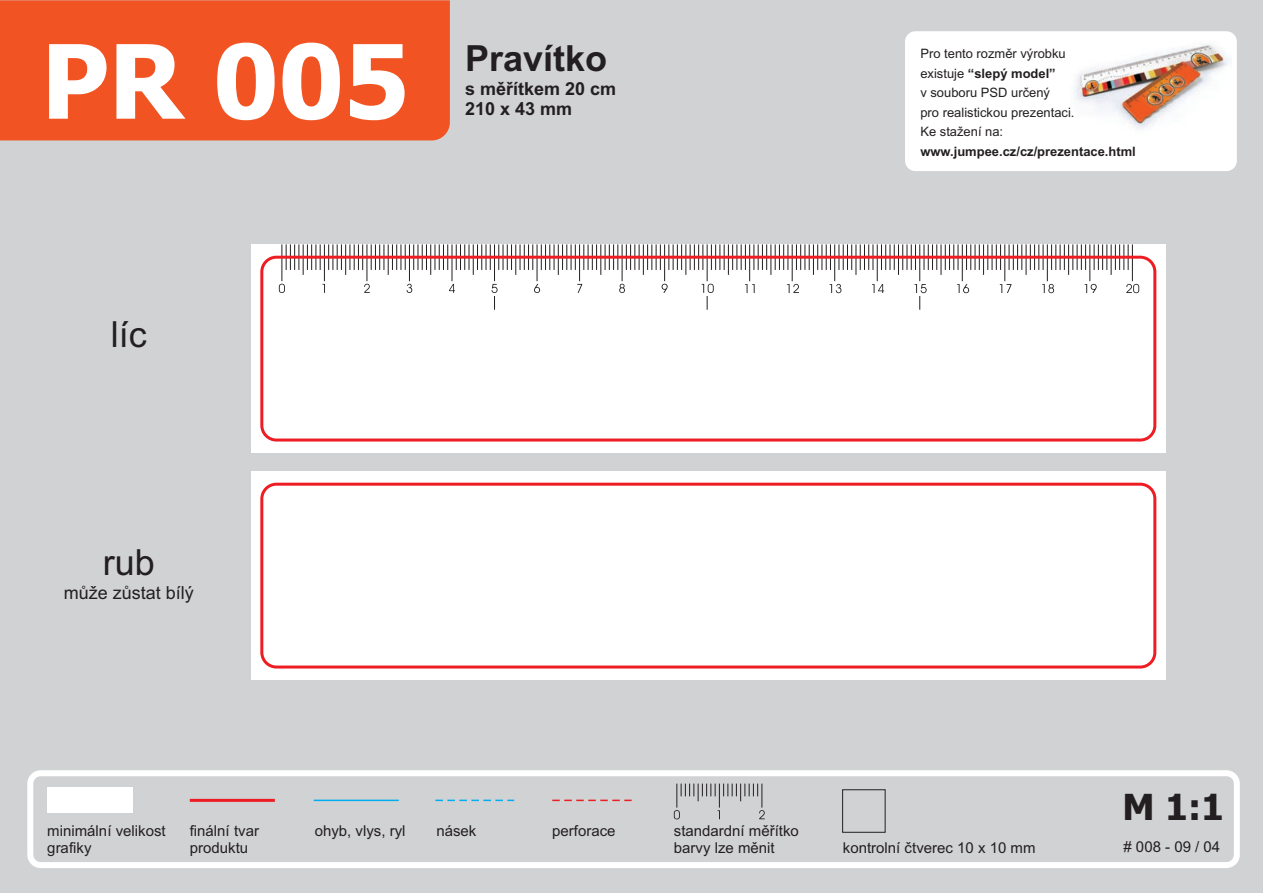
<style>
.page{position:relative;width:1263px;height:893px;background:#d1d2d4}
.page>*{position:absolute;margin:0;border:0;box-sizing:border-box;transform-origin:0 0}
.t1{font:700 102.6px "Tahoma";color:#fff}
.t2{font:700 36px "Arial";color:#231f20}
.t3{font:36px "Arial";color:#231f20}
.t4{font:700 36px "Tahoma";color:#231f20}
.t5{font:700 18px "Arial";color:#231f20}
.t6{font:18px "Arial";color:#231f20}
.t7{font:15px/16.8px "Arial";color:#231f20}
.t8{font:12.9px/19.6px "Arial";color:#231f20}
.t9{font:700 12.9px "Arial";color:#231f20}
.s1{font-weight:700}
</style>
<div class="page">
<div style="left:251px;top:244px;width:914px;height:209px;background:#fff"></div>
<div style="left:0;top:0;width:450px;height:140px;background:#f15422"></div>
<div style="left:47px;top:788px;width:85px;height:25px;background:#fff"></div>
<hr style="left:190px;top:799px;width:85px;height:3px;background:#ee1d23">
<div style="left:27px;top:770px;width:1213px;height:98px;border:6px solid #fff;border-radius:10px"></div>
<hr style="left:314px;top:800px;width:85px;height:1px;background:#00aeef">
<svg style="left:435px;top:800px;width:79px;height:1px"></svg>
<svg style="left:552px;top:800px;width:80px;height:1px"></svg>
<svg style="left:674px;top:784px;width:91px;height:35px;background:#bdbec0"></svg>
<hr style="left:345px;top:244px;width:1px;height:31px;background:#231f20">
<hr style="left:303px;top:244px;width:1px;height:31px;background:#231f20">
<hr style="left:388px;top:244px;width:1px;height:31px;background:#231f20">
<hr style="left:430px;top:244px;width:1px;height:31px;background:#231f20">
<hr style="left:473px;top:244px;width:1px;height:31px;background:#231f20">
<hr style="left:515px;top:244px;width:1px;height:31px;background:#231f20">
<hr style="left:558px;top:244px;width:1px;height:31px;background:#231f20">
<hr style="left:600px;top:244px;width:1px;height:31px;background:#231f20">
<hr style="left:643px;top:244px;width:1px;height:31px;background:#231f20">
<hr style="left:685px;top:244px;width:1px;height:31px;background:#231f20">
<svg style="left:328px;top:244px;width:14px;height:26px"></svg>
<svg style="left:286px;top:244px;width:14px;height:26px"></svg>
<svg style="left:371px;top:244px;width:14px;height:26px"></svg>
<svg style="left:413px;top:244px;width:14px;height:26px"></svg>
<svg style="left:456px;top:244px;width:14px;height:26px"></svg>
<svg style="left:498px;top:244px;width:14px;height:26px"></svg>
<svg style="left:541px;top:244px;width:14px;height:26px"></svg>
<svg style="left:583px;top:244px;width:14px;height:26px"></svg>
<svg style="left:626px;top:244px;width:14px;height:26px"></svg>
<svg style="left:668px;top:244px;width:14px;height:26px"></svg>
<svg style="left:350px;top:244px;width:13px;height:26px"></svg>
<svg style="left:307px;top:244px;width:14px;height:26px"></svg>
<svg style="left:392px;top:244px;width:14px;height:26px"></svg>
<svg style="left:435px;top:244px;width:13px;height:26px"></svg>
<svg style="left:477px;top:244px;width:14px;height:26px"></svg>
<svg style="left:520px;top:244px;width:13px;height:26px"></svg>
<svg style="left:562px;top:244px;width:14px;height:26px"></svg>
<svg style="left:605px;top:244px;width:13px;height:26px"></svg>
<svg style="left:647px;top:244px;width:14px;height:26px"></svg>
<svg style="left:690px;top:244px;width:13px;height:26px"></svg>
<hr style="left:367px;top:244px;width:1px;height:37px;background:#231f20">
<hr style="left:324px;top:244px;width:1px;height:37px;background:#231f20">
<hr style="left:282px;top:244px;width:1px;height:37px;background:#231f20">
<hr style="left:409px;top:244px;width:1px;height:37px;background:#231f20">
<hr style="left:452px;top:244px;width:1px;height:37px;background:#231f20">
<hr style="left:494px;top:244px;width:1px;height:37px;background:#231f20">
<hr style="left:537px;top:244px;width:1px;height:37px;background:#231f20">
<hr style="left:579px;top:244px;width:1px;height:37px;background:#231f20">
<hr style="left:622px;top:244px;width:1px;height:37px;background:#231f20">
<hr style="left:664px;top:244px;width:1px;height:37px;background:#231f20">
<hr style="left:707px;top:244px;width:1px;height:37px;background:#231f20">
<hr style="left:898px;top:244px;width:1px;height:31px;background:#231f20">
<hr style="left:856px;top:244px;width:1px;height:31px;background:#231f20">
<hr style="left:813px;top:244px;width:1px;height:31px;background:#231f20">
<hr style="left:771px;top:244px;width:1px;height:31px;background:#231f20">
<hr style="left:728px;top:244px;width:1px;height:31px;background:#231f20">
<svg style="left:902px;top:244px;width:14px;height:26px"></svg>
<svg style="left:860px;top:244px;width:14px;height:26px"></svg>
<svg style="left:817px;top:244px;width:14px;height:26px"></svg>
<svg style="left:775px;top:244px;width:14px;height:26px"></svg>
<svg style="left:732px;top:244px;width:14px;height:26px"></svg>
<svg style="left:881px;top:244px;width:14px;height:26px"></svg>
<svg style="left:839px;top:244px;width:13px;height:26px"></svg>
<svg style="left:796px;top:244px;width:14px;height:26px"></svg>
<svg style="left:754px;top:244px;width:13px;height:26px"></svg>
<svg style="left:711px;top:244px;width:14px;height:26px"></svg>
<hr style="left:919px;top:244px;width:1px;height:37px;background:#231f20">
<hr style="left:877px;top:244px;width:1px;height:37px;background:#231f20">
<hr style="left:834px;top:244px;width:1px;height:37px;background:#231f20">
<hr style="left:792px;top:244px;width:1px;height:37px;background:#231f20">
<hr style="left:749px;top:244px;width:1px;height:37px;background:#231f20">
<hr style="left:1132px;top:244px;width:1px;height:37px;background:#231f20">
<hr style="left:941px;top:244px;width:1px;height:31px;background:#231f20">
<hr style="left:983px;top:244px;width:1px;height:31px;background:#231f20">
<hr style="left:1026px;top:244px;width:1px;height:31px;background:#231f20">
<hr style="left:1068px;top:244px;width:1px;height:31px;background:#231f20">
<hr style="left:1111px;top:244px;width:1px;height:31px;background:#231f20">
<svg style="left:924px;top:244px;width:13px;height:26px"></svg>
<svg style="left:966px;top:244px;width:14px;height:26px"></svg>
<svg style="left:1009px;top:244px;width:13px;height:26px"></svg>
<svg style="left:1051px;top:244px;width:14px;height:26px"></svg>
<svg style="left:1094px;top:244px;width:13px;height:26px"></svg>
<svg style="left:945px;top:244px;width:14px;height:26px"></svg>
<svg style="left:987px;top:244px;width:14px;height:26px"></svg>
<svg style="left:1030px;top:244px;width:14px;height:26px"></svg>
<svg style="left:1072px;top:244px;width:14px;height:26px"></svg>
<svg style="left:1115px;top:244px;width:14px;height:26px"></svg>
<hr style="left:962px;top:244px;width:1px;height:37px;background:#231f20">
<hr style="left:1004px;top:244px;width:1px;height:37px;background:#231f20">
<hr style="left:1047px;top:244px;width:1px;height:37px;background:#231f20">
<hr style="left:1089px;top:244px;width:1px;height:37px;background:#231f20">
<svg style="left:364px;top:284px;width:6px;height:9px"></svg>
<svg style="left:279px;top:284px;width:6px;height:9px"></svg>
<svg style="left:407px;top:284px;width:5px;height:9px"></svg>
<svg style="left:449px;top:284px;width:6px;height:9px"></svg>
<svg style="left:491px;top:284px;width:6px;height:26px"></svg>
<svg style="left:534px;top:284px;width:6px;height:9px"></svg>
<svg style="left:577px;top:284px;width:5px;height:9px"></svg>
<svg style="left:619px;top:284px;width:6px;height:9px"></svg>
<svg style="left:661px;top:284px;width:7px;height:9px"></svg>
<svg style="left:702px;top:284px;width:12px;height:26px"></svg>
<svg style="left:745px;top:284px;width:10px;height:9px"></svg>
<svg style="left:787px;top:284px;width:12px;height:9px"></svg>
<svg style="left:830px;top:284px;width:11px;height:9px"></svg>
<svg style="left:872px;top:284px;width:12px;height:9px"></svg>
<svg style="left:914px;top:284px;width:13px;height:26px"></svg>
<svg style="left:957px;top:284px;width:12px;height:9px"></svg>
<svg style="left:1000px;top:284px;width:11px;height:9px"></svg>
<svg style="left:1042px;top:284px;width:12px;height:9px"></svg>
<svg style="left:1085px;top:284px;width:12px;height:9px"></svg>
<svg style="left:1126px;top:284px;width:13px;height:9px"></svg>
<div style="left:905px;top:31px;width:332px;height:140px;background:#fff;border-radius:10px"></div>
<img style="left:1074px;top:44px;width:155px;height:85px">
<div style="left:251px;top:471px;width:914px;height:209px;background:#fff"></div>
<div style="left:260px;top:256px;width:896px;height:186px;border:3px solid #ee1d23;border-radius:15px"></div>
<div style="left:260px;top:483px;width:896px;height:185px;border:3px solid #ee1d23;border-radius:15px"></div>
<h1 class="t1" style="left:41px;top:40px;width:369px">PR 005</h1>
<h2 class="t2" style="left:465px;top:45px;width:144px">Pravítko</h2>
<p class="t5" style="left:465px;top:82px;width:153px">s měřítkem 20 cm</p>
<p class="t5" style="left:465px;top:102px;width:109px">210 x 43 mm</p>
<h2 class="t3" style="left:111px;top:320px;width:37px">líc</h2>
<p class="t8" style="left:920px;top:45px;width:156px">Pro tento rozměr výrobku existuje <span class="s1">“slepý model”<br></span>v souboru PSD určený<br>pro realistickou prezentaci.<br>Ke stažení na:</p>
<p class="t9" style="left:920px;top:147px;width:217px">www.jumpee.cz/cz/prezentace.html</p>
<h2 class="t3" style="left:103px;top:548px;width:54px">rub</h2>
<p class="t6" style="left:64px;top:585px;width:132px">může zůstat bílý</p>
<p class="t7" style="left:47px;top:824px;width:120px">minimální velikost grafiky</p>
<p class="t7" style="left:190px;top:824px;width:71px">finální tvar produktu</p>
<p class="t7" style="left:315px;top:824px;width:92px">ohyb, vlys, ryl</p>
<p class="t7" style="left:436px;top:824px;width:42px">násek</p>
<p class="t7" style="left:552px;top:824px;width:65px">perforace</p>
<p class="t7" style="left:674px;top:824px;width:127px">standardní měřítko barvy lze měnit</p>
<h2 class="t4" style="left:1122px;top:792px;width:103px">M 1:1</h2>
<p class="t7" style="left:843px;top:841px;width:194px">kontrolní čtverec 10 x 10 mm</p>
<p class="t7" style="left:1123px;top:839px;width:98px"># 008 - 09 / 04</p>
</div>
